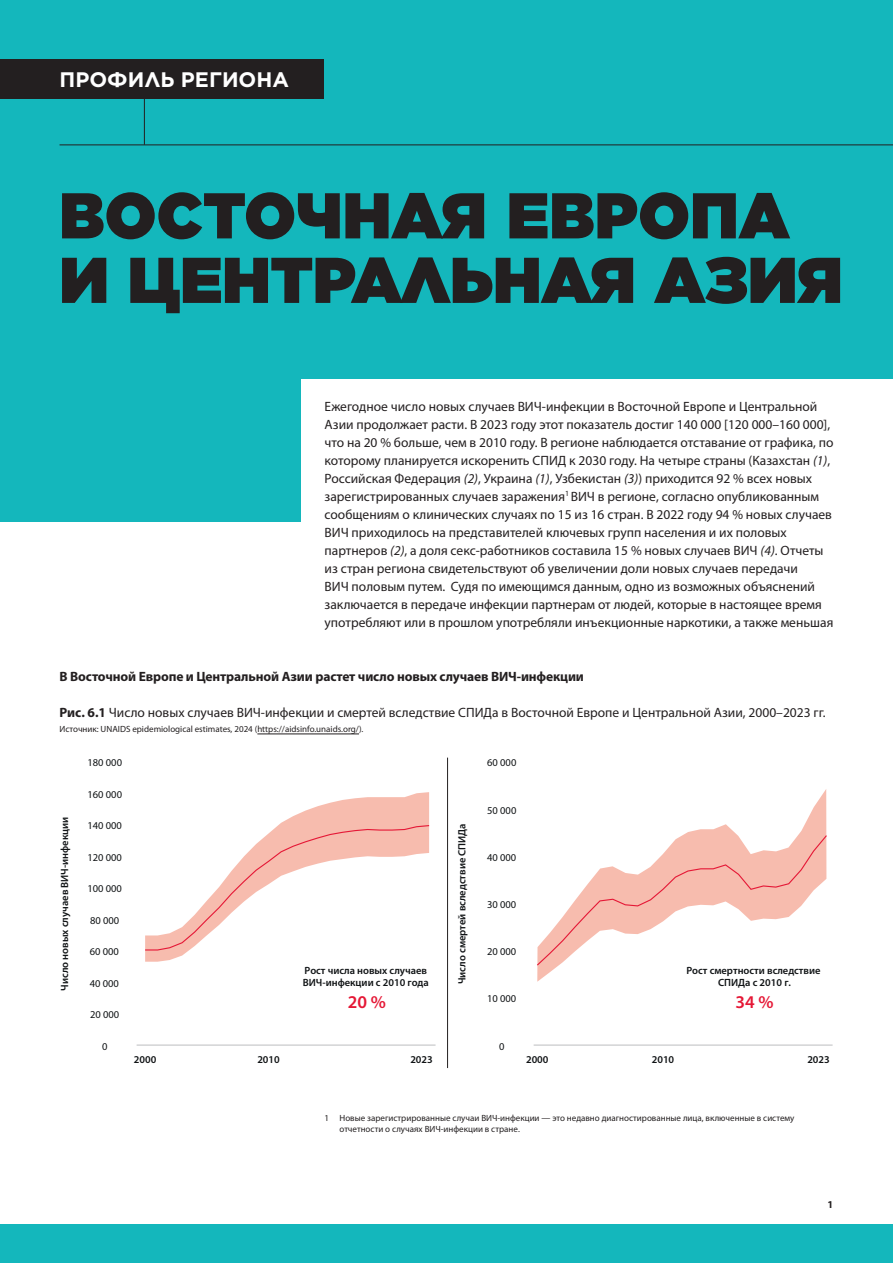
<style>
.page{position:relative;width:893px;height:1263px;background:#fff}
.page>*{position:absolute;margin:0;border:0;box-sizing:border-box;transform-origin:0 0}
.t1{font:900 64.5px/64.5px "Gotham";color:#231f20}
.t2{font:700 21px "Gotham";color:#fff}
.t3{font:600 18px "Myriad Pro";color:#e51836}
.t4{font:13.5px/18px "Myriad Pro";color:#231f20}
.t5{font:700 13.5px "Myriad Pro";letter-spacing:-.01em;color:#231f20}
.t6{font:600 10.5px/12.6px "Myriad Pro";color:#101315}
.t7{font:10.5px "Myriad Pro";color:#101315}
.t8{font:700 10.5px "Myriad Pro";color:#231f20}
.t9{font:9px/10.8px "Myriad Pro";color:#231f20}
.s1{font-style:italic}
.s2{font-weight:700}
</style>
<div class="page">
<div style="left:0;top:1224px;width:893px;height:39px;background:#14b7bc"></div>
<div style="left:0;top:0;width:893px;height:521px;background:#14b7bc"></div>
<div style="left:302px;top:379px;width:591px;height:283px;background:#fff"></div>
<div style="left:0;top:60px;width:323px;height:39px;background:#231f20"></div>
<hr style="left:144px;top:89px;width:1px;height:56px;background:#231f20">
<hr style="left:60px;top:145px;width:833px;height:1px;background:#231f20">
<hr style="left:257px;top:734px;width:102px;height:1px;background:#231f20">
<svg style="left:145px;top:792px;width:284px;height:170px"></svg>
<svg style="left:537px;top:789px;width:289px;height:193px"></svg>
<hr style="left:137px;top:1045px;width:299px;height:1px;background:#bcbdc0">
<hr style="left:534px;top:1045px;width:299px;height:1px;background:#bcbdc0">
<svg style="left:145px;top:824px;width:285px;height:127px"></svg>
<svg style="left:537px;top:834px;width:290px;height:133px"></svg>
<hr style="left:447px;top:758px;width:1px;height:310px;background:#231f20">
<h2 class="t2" style="left:60px;top:66px;width:231px">ПРОФИЛЬ РЕГИОНА</h2>
<h1 class="t1" style="left:60px;top:182px;width:785px">ВОСТОЧНАЯ ЕВРОПА<br>И ЦЕНТРАЛЬНАЯ АЗИЯ</h1>
<p class="t4" style="left:325px;top:397px;width:510px">Ежегодное число новых случаев ВИЧ-инфекции в Восточной Европе и Центральной Азии продолжает расти. В 2023 году этот показатель достиг 140 000 [120 000–160 000], что на 20 % больше, чем в 2010 году. В регионе наблюдается отставание от графика, по которому планируется искоренить СПИД к 2030 году. На четыре страны (Казахстан <span class="s1">(1)</span>, Российская Федерация <span class="s1">(2)</span>, Украина <span class="s1">(1)</span>, Узбекистан <span class="s1">(3)</span>) приходится 92 % всех новых зарегистрированных случаев заражения<sup>1</sup> ВИЧ в регионе, согласно опубликованным сообщениям о клинических случаях по 15 из 16 стран. В 2022 году 94 % новых случаев ВИЧ приходилось на представителей ключевых групп населения и их половых партнеров <span class="s1">(2)</span>, а доля секс-работников составила 15 % новых случаев ВИЧ <span class="s1">(4)</span>. Отчеты из стран региона свидетельствуют об увеличении доли новых случаев передачи<br>ВИЧ половым путем. Судя по имеющимся данным, одно из возможных объяснений заключается в передаче инфекции партнерам от людей, которые в настоящее время употребляют или в прошлом употребляли инъекционные наркотики, а также меньшая</p>
<p class="t5" style="left:60px;top:667px;width:526px">В Восточной Европе и Центральной Азии растет число новых случаев ВИЧ-инфекции</p>
<p class="t4" style="left:60px;top:703px;width:768px"><span class="s2">Рис. 6.1</span> Число новых случаев ВИЧ-инфекции и смертей вследствие СПИДа в Восточной Европе и Центральной Азии, 2000–2023 гг.</p>
<p class="t9" style="left:60px;top:723px;width:305px">Источник: UNAIDS epidemiological estimates, 2024 (https://aidsinfo.unaids.org/).</p>
<p class="t6" style="left:58px;top:991px;width:176px;rotate:-90deg">Число новых случаев ВИЧ-инфекции</p>
<p class="t7" style="left:88px;top:756px;width:36px">180 000</p>
<p class="t7" style="left:88px;top:788px;width:36px">160 000</p>
<p class="t7" style="left:87px;top:819px;width:36px">140 000</p>
<p class="t7" style="left:87px;top:851px;width:36px">120 000</p>
<p class="t7" style="left:87px;top:882px;width:36px">100 000</p>
<p class="t7" style="left:90px;top:914px;width:31px">80 000</p>
<p class="t7" style="left:90px;top:945px;width:31px">60 000</p>
<p class="t7" style="left:90px;top:977px;width:31px">40 000</p>
<p class="t7" style="left:90px;top:1008px;width:31px">20 000</p>
<p class="t7" style="left:102px;top:1040px;width:7px">0</p>
<p class="t7" style="left:487px;top:756px;width:31px">60 000</p>
<p class="t6" style="left:303px;top:963px;width:128px">Рост числа новых случаев<br>ВИЧ-инфекции с 2010 года</p>
<h3 class="t3" style="left:348px;top:990px;width:40px">20 %</h3>
<p class="t6" style="left:455px;top:984px;width:162px;rotate:-90deg">Число смертей вследствие СПИДа</p>
<p class="t7" style="left:487px;top:804px;width:31px">50 000</p>
<p class="t7" style="left:487px;top:851px;width:31px">40 000</p>
<p class="t7" style="left:487px;top:898px;width:31px">30 000</p>
<p class="t7" style="left:487px;top:945px;width:31px">20 000</p>
<p class="t7" style="left:487px;top:992px;width:31px">10 000</p>
<p class="t7" style="left:499px;top:1040px;width:7px">0</p>
<p class="t6" style="left:134px;top:1052px;width:24px">2000</p>
<p class="t6" style="left:257px;top:1052px;width:24px">2010</p>
<p class="t6" style="left:410px;top:1052px;width:24px">2023</p>
<p class="t6" style="left:526px;top:1052px;width:24px">2000</p>
<p class="t6" style="left:652px;top:1052px;width:24px">2010</p>
<p class="t6" style="left:686px;top:963px;width:136px;text-align:center">Рост смертности вследствие<br>СПИДа с 2010 г.</p>
<h3 class="t3" style="left:735px;top:990px;width:40px">34 %</h3>
<p class="t6" style="left:807px;top:1052px;width:24px">2023</p>
<p class="t9" style="left:339px;top:1113px;width:456px;text-indent:-15px">1 Новые зарегистрированные случаи ВИЧ-инфекции — это недавно диагностированные лица, включенные в систему отчетности о случаях ВИЧ-инфекции в стране.</p>
<p class="t8" style="left:828px;top:1197px;width:7px">1</p>
</div>
